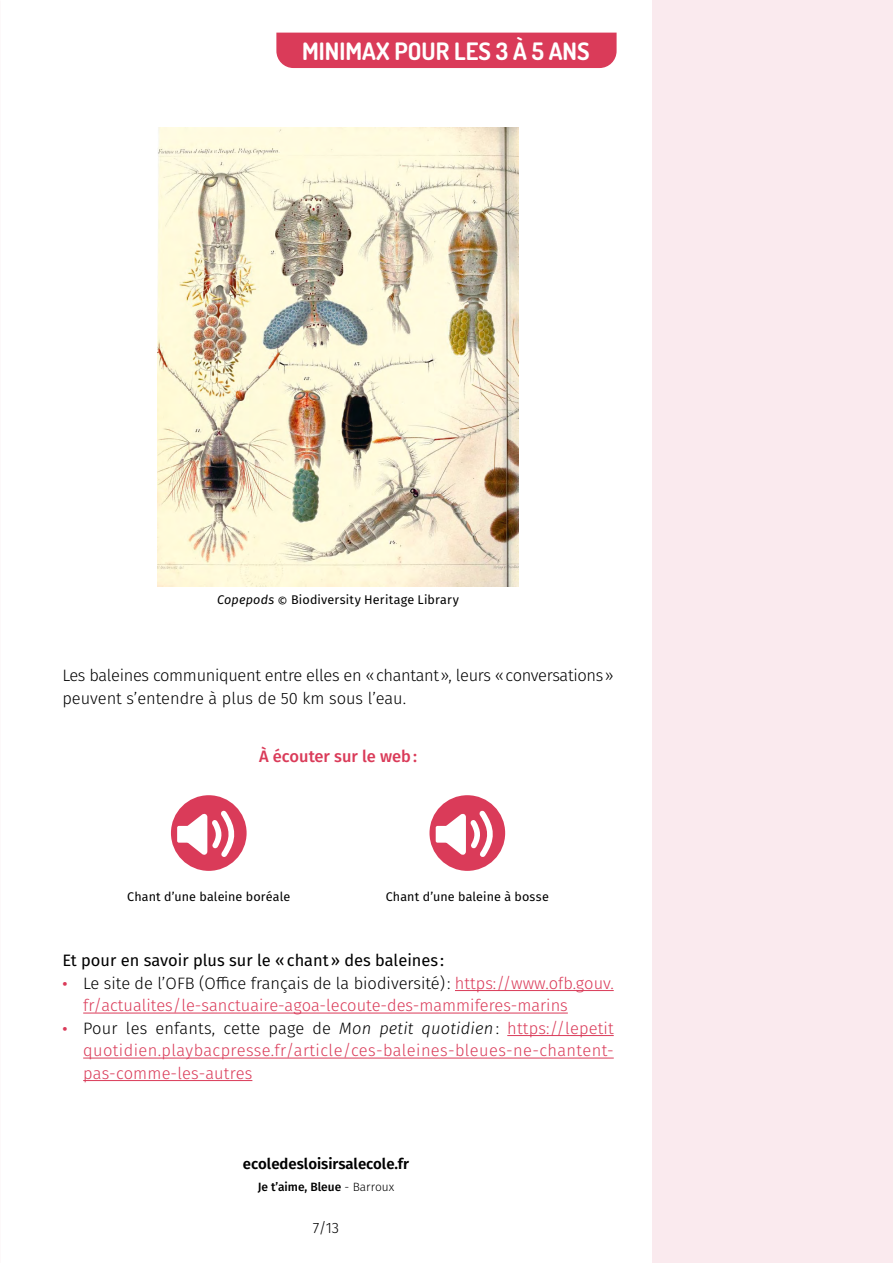
<style>
.page{position:relative;width:893px;height:1263px;background:#fff}
.page>*{position:absolute;margin:0;border:0;box-sizing:border-box;transform-origin:0 0}
.t1{font:700 24px "Dosis";color:#fff}
.t2{font:300 16.5px/22.5px "Fira Sans";color:#da3b59}
.t3{font:300 16.5px/22.5px "Fira Sans";letter-spacing:-.02em;color:#000}
.t4{font:16.5px "Fira Sans";color:#000}
.t5{font:500 16.5px "Fira Sans";color:#da3b59}
.t6{font:600 15px "Fira Sans";color:#000}
.t7{font:300 15px "Fira Sans";color:#000}
.t8{font:12.6px "Fira Sans";letter-spacing:.01em;color:#000}
.t9{font:500 12px "Fira Sans";color:#000}
.s1{font-style:italic}
.s2{font-weight:500;font-size:15px}
.s3{color:#000}
.s4{font-style:italic;color:#000}
.s5{font-weight:300}
</style>
<div class="page">
<div style="left:652px;top:0;width:241px;height:1263px;background:#faeaee"></div>
<div style="left:276px;top:33px;width:341px;height:35px;background:#da3b59"></div>
<img style="left:158px;top:128px;width:360px;height:459px">
<hr style="left:455px;top:990px;width:159px;height:1px;background:#da3b59">
<hr style="left:83px;top:1013px;width:485px;height:1px;background:#da3b59">
<hr style="left:507px;top:1035px;width:107px;height:1px;background:#da3b59">
<hr style="left:83px;top:1058px;width:531px;height:1px;background:#da3b59">
<hr style="left:83px;top:1080px;width:169px;height:1px;background:#da3b59">
<div style="left:171px;top:795px;width:76px;height:76px;background:#da3b59;border-radius:50%"></div>
<svg style="left:179px;top:806px;width:55px;height:56px"></svg>
<div style="left:177px;top:826px;width:14px;height:17px;background:#fff;border-radius:2px"></div>
<div style="left:429px;top:795px;width:76px;height:76px;background:#da3b59;border-radius:50%"></div>
<svg style="left:437px;top:806px;width:56px;height:56px"></svg>
<div style="left:436px;top:826px;width:14px;height:17px;background:#fff;border-radius:2px"></div>
<h1 class="t1" style="left:302px;top:35px;width:289px">MINIMAX POUR LES 3 À 5 ANS</h1>
<p class="t8" style="left:217px;top:590px;width:243px"><span class="s1">Copepods</span> © Biodiversity Heritage Library</p>
<p class="t3" style="left:62px;top:664px;width:553px">Les baleines communiquent entre elles en «chantant», leurs «conversations» peuvent s’entendre à plus de 50 km sous l’eau.</p>
<p class="t5" style="left:259px;top:743px;width:159px">À écouter sur le web:</p>
<p class="t8" style="left:127px;top:887px;width:165px">Chant d’une baleine boréale</p>
<p class="t8" style="left:386px;top:887px;width:165px">Chant d’une baleine à bosse</p>
<p class="t4" style="left:62px;top:948px;width:383px">Et pour en savoir plus sur le «chant» des baleines :</p>
<p class="t2" style="left:83px;top:972px;width:532px;text-indent:-21px"><span class="s2">•</span> <span class="s3">Le site de l’OFB (Office français de la biodiversité):</span> https://www.ofb.gouv. fr/actualites/le-sanctuaire-agoa-lecoute-des-mammiferes-marins</p>
<p class="t2" style="left:83px;top:1017px;width:532px;text-align:justify;text-indent:-21px"><span class="s2">•</span> <span class="s3">Pour les enfants, cette page de</span> <span class="s4">Mon petit quotidien</span><span class="s3">:</span> https://lepetit quotidien.playbacpresse.fr/article/ces-baleines-bleues-ne-chantent&shy;pas-comme-les-autres</p>
<p class="t6" style="left:243px;top:1151px;width:168px">ecoledesloisirsalecole.fr</p>
<p class="t9" style="left:258px;top:1178px;width:138px">Je t’aime, Bleue <span class="s5">- Barroux</span></p>
<p class="t7" style="left:313px;top:1217px;width:28px">7/13</p>
</div>
